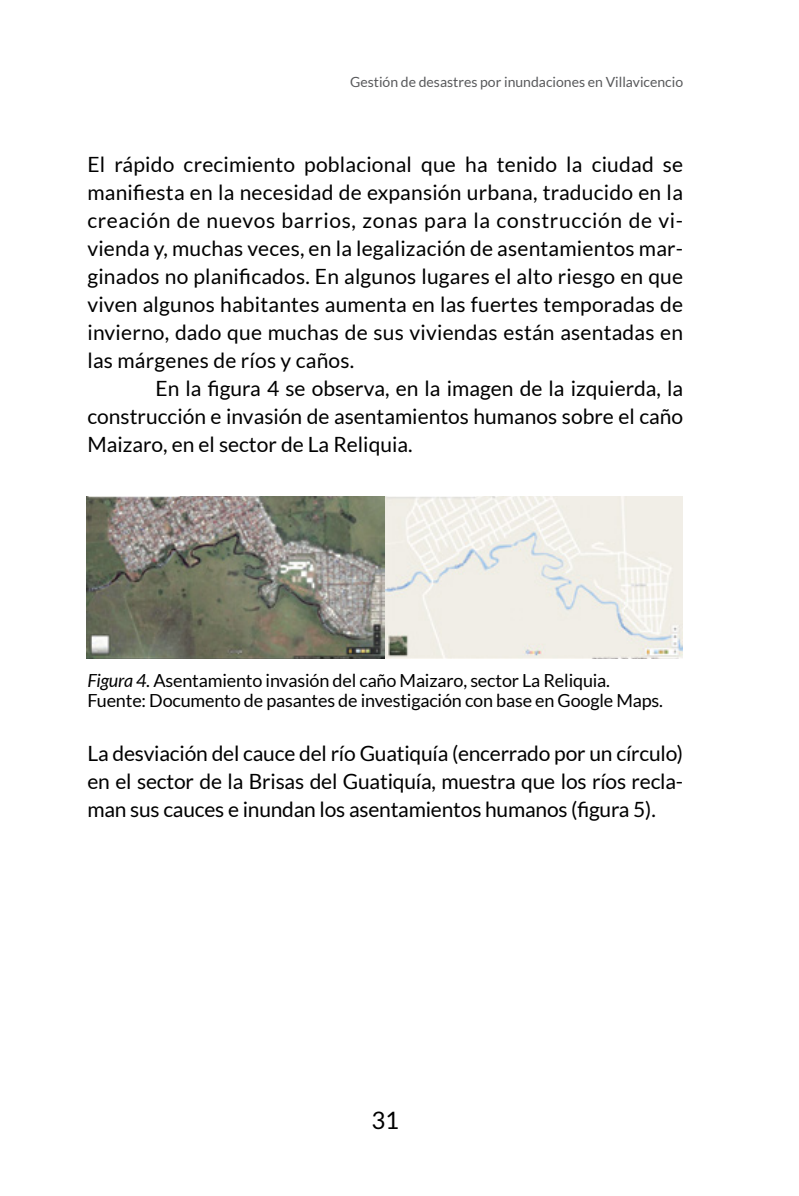
<style>
.page{position:relative;width:799px;height:1196px;background:#fff}
.page>*{position:absolute;margin:0;border:0;box-sizing:border-box;transform-origin:0 0}
.t1{font:24px "Lato";color:#000}
.t2{font:21px/28px "Lato";color:#000;text-align:justify}
.t3{font:18px/20px "Lato";letter-spacing:-.01em;color:#000}
.t4{font:14px "Lato";color:#58595b}
.s1{font-style:italic}
</style>
<div class="page">
<img style="left:87px;top:496px;width:594px;height:162px">
<p class="t4" style="left:350px;top:74px;width:334px">Gestión de desastres por inundaciones en Villavicencio</p>
<p class="t2" style="left:87px;top:150px;width:597px">El rápido crecimiento poblacional que ha tenido la ciudad se manifiesta en la necesidad de expansión urbana, traducido en la creación de nuevos barrios, zonas para la construcción de vi&shy;vienda y, muchas veces, en la legalización de asentamientos mar&shy;ginados no planificados. En algunos lugares el alto riesgo en que viven algunos habitantes aumenta en las fuertes temporadas de invierno, dado que muchas de sus viviendas están asentadas en las márgenes de ríos y caños.</p>
<p class="t2" style="left:87px;top:374px;width:597px;text-indent:68px">En la figura 4 se observa, en la imagen de la izquierda, la construcción e invasión de asentamientos humanos sobre el caño Maizaro, en el sector de La Reliquia.</p>
<p class="t3" style="left:87px;top:669px;width:577px"><span class="s1">Figura 4.</span> Asentamiento invasión del caño Maizaro, sector La Reliquia.<br>Fuente: Documento de pasantes de investigación con base en Google Maps.</p>
<p class="t2" style="left:87px;top:738px;width:597px">La desviación del cauce del río Guatiquía (encerrado por un círculo) en el sector de la Brisas del Guatiquía, muestra que los ríos recla&shy;man sus cauces e inundan los asentamientos humanos (figura 5).</p>
<p class="t1" style="left:371px;top:1106px;width:29px">31</p>
</div>
